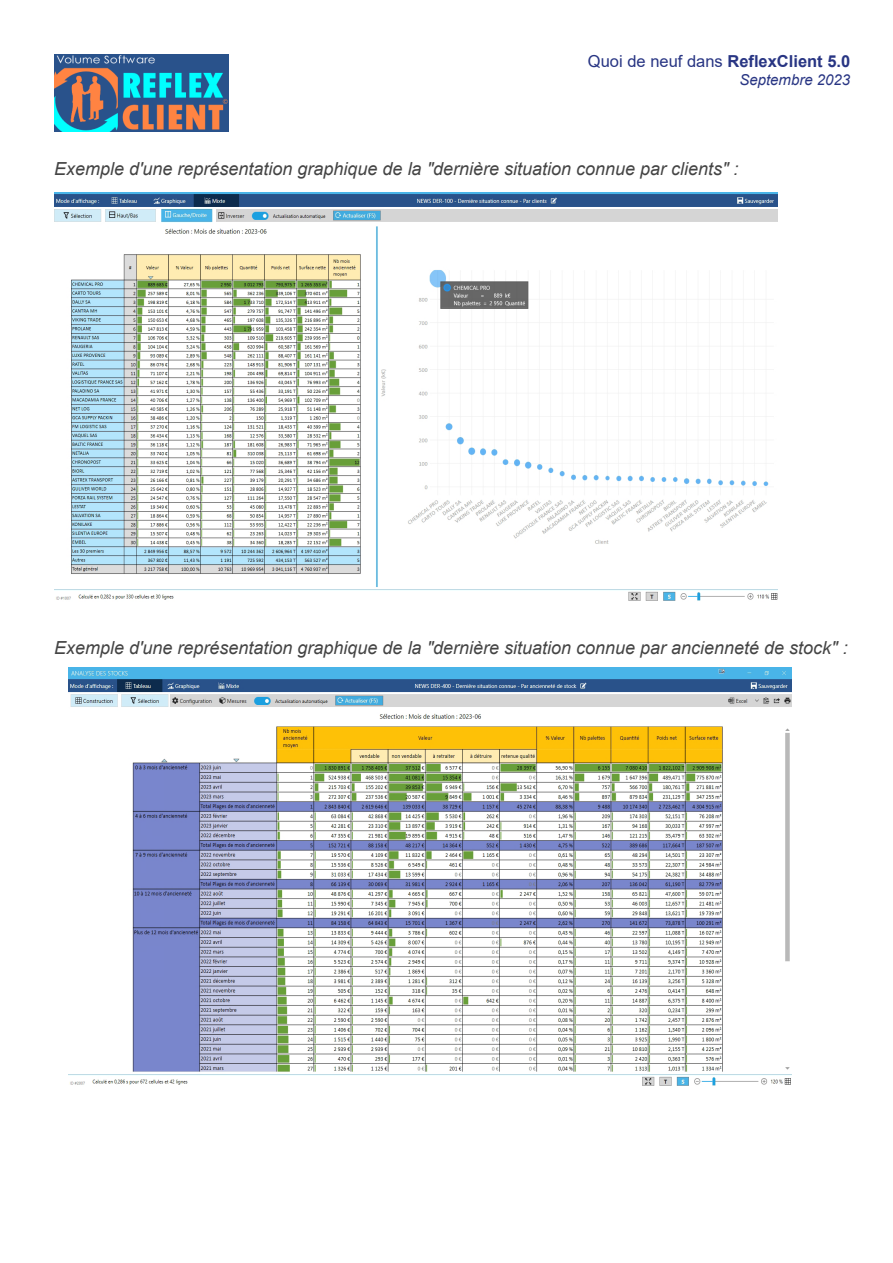
<style>
.page{position:relative;width:893px;height:1263px;background:#fff}
.page>*{position:absolute;margin:0;border:0;box-sizing:border-box;transform-origin:0 0}
.t1{font:italic 18px "Arial";color:#444}
.t2{font:700 16.5px "Arial";color:#283583}
.t3{font:italic 15px "Arial";color:#283583}
.s1{font-weight:400}
</style>
<div class="page">
<img style="left:54px;top:193px;width:724px;height:408px">
<img style="left:68px;top:668px;width:724px;height:418px">
<img style="left:54px;top:54px;width:174px;height:77px">
<p class="t2" style="left:588px;top:49px;width:264px"><span class="s1">Quoi de neuf dans</span> ReflexClient 5.0</p>
<p class="t3" style="left:739px;top:70px;width:112px">Septembre 2023</p>
<p class="t1" style="left:54px;top:157px;width:686px">Exemple d'une représentation graphique de la "dernière situation connue par clients" :</p>
<p class="t1" style="left:54px;top:636px;width:795px">Exemple d'une représentation graphique de la "dernière situation connue par ancienneté de stock" :</p>
</div>
